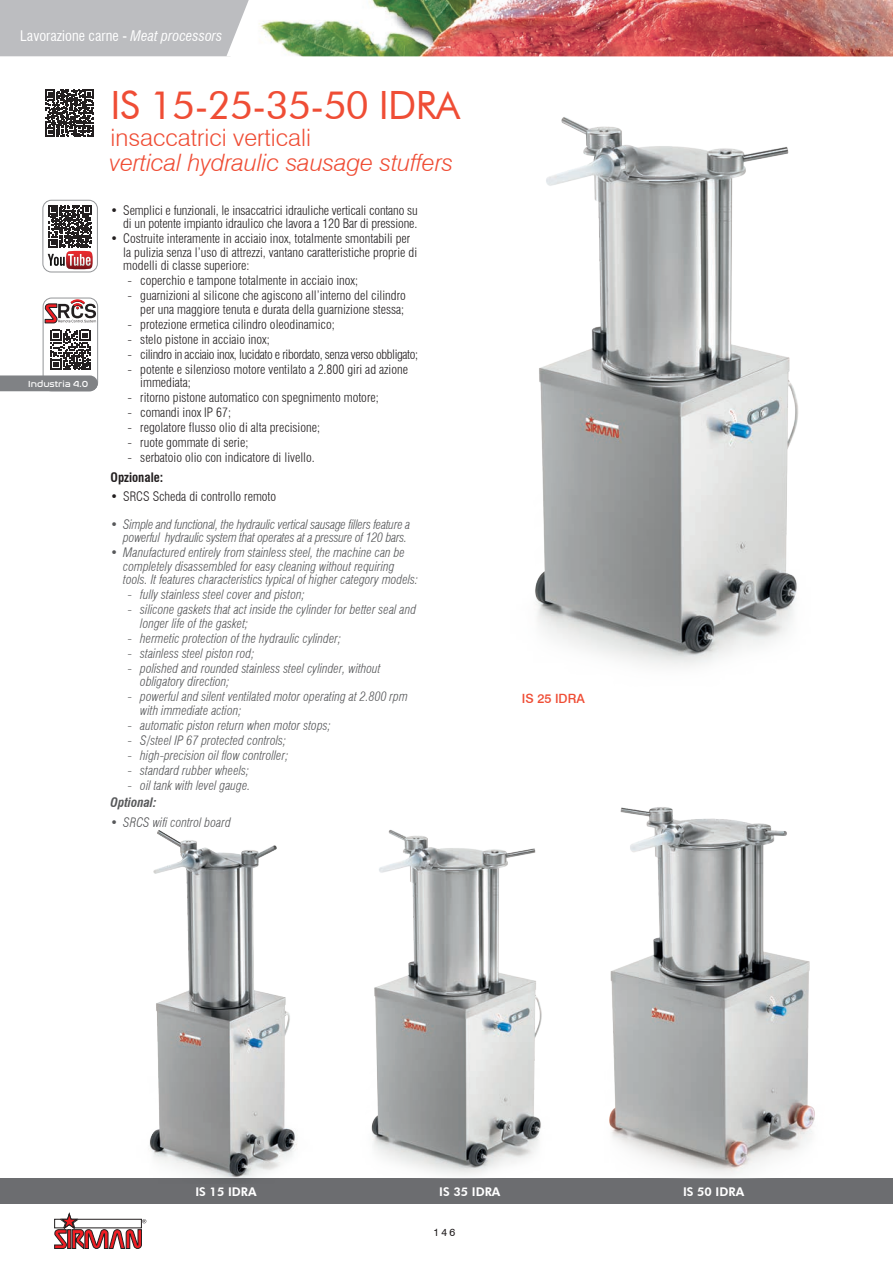
<style>
.page{position:relative;width:893px;height:1263px;background:#fff}
.page>*{position:absolute;margin:0;border:0;box-sizing:border-box;transform-origin:0 0}
.t1{font:39px "Futura BT";letter-spacing:-.02em;color:#ef4d35}
.t2{font:italic 300 24px "Swiss 721 BT";color:#ef4d35}
.t3{font:300 24px "Swiss 721 BT";color:#ef4d35}
.t4{font:condensed 14.25px "Swiss 721 BT";color:#fff}
.t5{font:300 condensed 12.75px/13.5px "Swiss 721 BT";color:#231f20;text-align:right}
.t6{font:italic 300 condensed 12.75px/13.5px "Swiss 721 BT";color:#57585a}
.t7{font:italic 300 condensed 12.75px/13.5px "Swiss 721 BT";letter-spacing:-.02em;color:#57585a;text-align:right}
.t8{font:300 condensed 12.75px "Swiss 721 BT";letter-spacing:-.03em;color:#231f20}
.t9{font:700 condensed 12.75px "Swiss 721 BT";color:#231f20}
.t10{font:500 12.75px "Swiss 721 BT";color:#ef4d35}
.t11{font:800 12px "Futura BT";color:#fff}
.t12{font:10.5px "Swiss 721 BT";color:#231f20}
.t13{font:9px "Nasalization Rg";color:#fff}
.s1{font-style:italic}
.s2{font-style:normal}
.s3{font-weight:700}
</style>
<div class="page">
<div style="left:0;top:0;width:230px;height:57px;background:#bcbdc0"></div>
<img style="left:226px;top:0;width:667px;height:56px">
<div style="left:0;top:1178px;width:893px;height:26px;background:#6c6d70"></div>
<svg style="left:55px;top:1213px;width:91px;height:35px"></svg>
<svg style="left:46px;top:89px;width:48px;height:48px"></svg>
<div style="left:43px;top:200px;width:55px;height:72px;border:1px solid #939598;border-radius:9px"></div>
<svg style="left:48px;top:205px;width:45px;height:64px"></svg>
<img style="left:371px;top:829px;width:171px;height:346px">
<img style="left:609px;top:807px;width:206px;height:368px">
<img style="left:535px;top:117px;width:263px;height:550px">
<img style="left:150px;top:830px;width:144px;height:345px">
<div style="left:43px;top:298px;width:55px;height:93px;border:1px solid #939598;border-radius:9px"></div>
<svg style="left:45px;top:298px;width:51px;height:25px"></svg>
<svg style="left:0;top:330px;width:98px;height:61px"></svg>
<p class="t4" style="left:20px;top:27px;width:204px">Lavorazione carne - <span class="s1">Meat processors</span></p>
<h1 class="t1" style="left:111px;top:81px;width:351px">IS 15-25-35-50 IDRA</h1>
<h2 class="t3" style="left:111px;top:123px;width:202px">insaccatrici verticali</h2>
<p class="t13" style="left:28px;top:375px;width:62px">Industria 4.0</p>
<h2 class="t2" style="left:110px;top:148px;width:345px">vertical hydraulic sausage stuffers</h2>
<p class="t5" style="left:111px;top:204px;width:309px">• Semplici e funzionali, le insaccatrici idrauliche verticali contano su di un potente impianto idraulico che lavora a 120 Bar di pressione.</p>
<p class="t5" style="left:123px;top:232px;width:295px;text-align:left;text-indent:-13px">• Costruite interamente in acciaio inox, totalmente smontabili per la pulizia senza l’uso di attrezzi, vantano caratteristiche proprie di modelli di classe superiore:</p>
<p class="t5" style="left:128px;top:274px;width:232px">- coperchio e tampone totalmente in acciaio inox;</p>
<p class="t5" style="left:128px;top:289px;width:280px">- guarnizioni al silicone che agiscono all’interno del cilindro per una maggiore tenuta e durata della guarnizione stessa;</p>
<p class="t5" style="left:128px;top:317px;width:209px">- protezione ermetica cilindro oleodinamico;</p>
<p class="t5" style="left:128px;top:332px;width:144px">- stelo pistone in acciaio inox;</p>
<p class="t8" style="left:128px;top:347px;width:292px">- cilindro in acciaio inox, lucidato e ribordato, senza verso obbligato;</p>
<p class="t5" style="left:140px;top:362px;width:269px;text-align:left;text-indent:-13px">- potente e silenzioso motore ventilato a 2.800 giri ad azione immediata;</p>
<p class="t5" style="left:128px;top:391px;width:253px">- ritorno pistone automatico con spegnimento motore;</p>
<p class="t5" style="left:128px;top:406px;width:105px">- comandi inox IP 67;</p>
<p class="t5" style="left:128px;top:421px;width:194px">- regolatore flusso olio di alta precisione;</p>
<p class="t5" style="left:128px;top:436px;width:122px">- ruote gommate di serie;</p>
<p class="t5" style="left:128px;top:451px;width:189px">- serbatoio olio con indicatore di livello.</p>
<p class="t9" style="left:111px;top:469px;width:54px">Opzionale:</p>
<p class="t5" style="left:111px;top:489px;width:167px">• SRCS Scheda di controllo remoto</p>
<p class="t7" style="left:111px;top:517px;width:301px">• Simple and functional, the hydraulic vertical sausage fillers feature a powerful hydraulic system that operates at a pressure of 120 bars.</p>
<p class="t6" style="left:123px;top:546px;width:296px;text-indent:-13px">• Manufactured entirely from stainless steel, the machine can be completely disassembled for easy cleaning without requiring tools. It features characteristics typical of higher category models:</p>
<p class="t6" style="left:128px;top:588px;width:179px"><span class="s2">-</span> fully stainless steel cover and piston;</p>
<p class="t6" style="left:140px;top:603px;width:277px;text-indent:-13px"><span class="s2">-</span> silicone gaskets that act inside the cylinder for better seal and longer life of the gasket;</p>
<p class="t6" style="left:128px;top:631px;width:215px"><span class="s2">-</span> hermetic protection of the hydraulic cylinder;</p>
<p class="t6" style="left:128px;top:646px;width:128px"><span class="s2">-</span> stainless steel piston rod;</p>
<p class="t6" style="left:140px;top:661px;width:242px;text-indent:-13px"><span class="s2">-</span> polished and rounded stainless steel cylinder, without obligatory direction;</p>
<p class="t6" style="left:140px;top:690px;width:269px;text-indent:-13px"><span class="s2">-</span> powerful and silent ventilated motor operating at 2.800 rpm with immediate action;</p>
<p class="t6" style="left:128px;top:718px;width:205px"><span class="s2">-</span> automatic piston return when motor stops;</p>
<p class="t6" style="left:128px;top:733px;width:160px"><span class="s2">-</span> S/steel IP 67 protected controls;</p>
<p class="t6" style="left:128px;top:748px;width:162px"><span class="s2">-</span> high-precision oil flow controller;</p>
<p class="t6" style="left:128px;top:763px;width:123px"><span class="s2">-</span> standard rubber wheels;</p>
<p class="t6" style="left:111px;top:776px;width:141px;line-height:17.7px;text-indent:17px"><span class="s2">-</span> oil tank with level gauge.<br><span class="s3">Optional:</span></p>
<p class="t6" style="left:111px;top:815px;width:122px">• SRCS wifi control board</p>
<p class="t10" style="left:522px;top:690px;width:65px">IS 25 IDRA</p>
<p class="t11" style="left:195px;top:1184px;width:63px">IS 15 IDRA</p>
<p class="t11" style="left:439px;top:1184px;width:63px">IS 35 IDRA</p>
<p class="t11" style="left:683px;top:1184px;width:63px">IS 50 IDRA</p>
<p class="t12" style="left:434px;top:1226px;width:23px">146</p>
</div>
